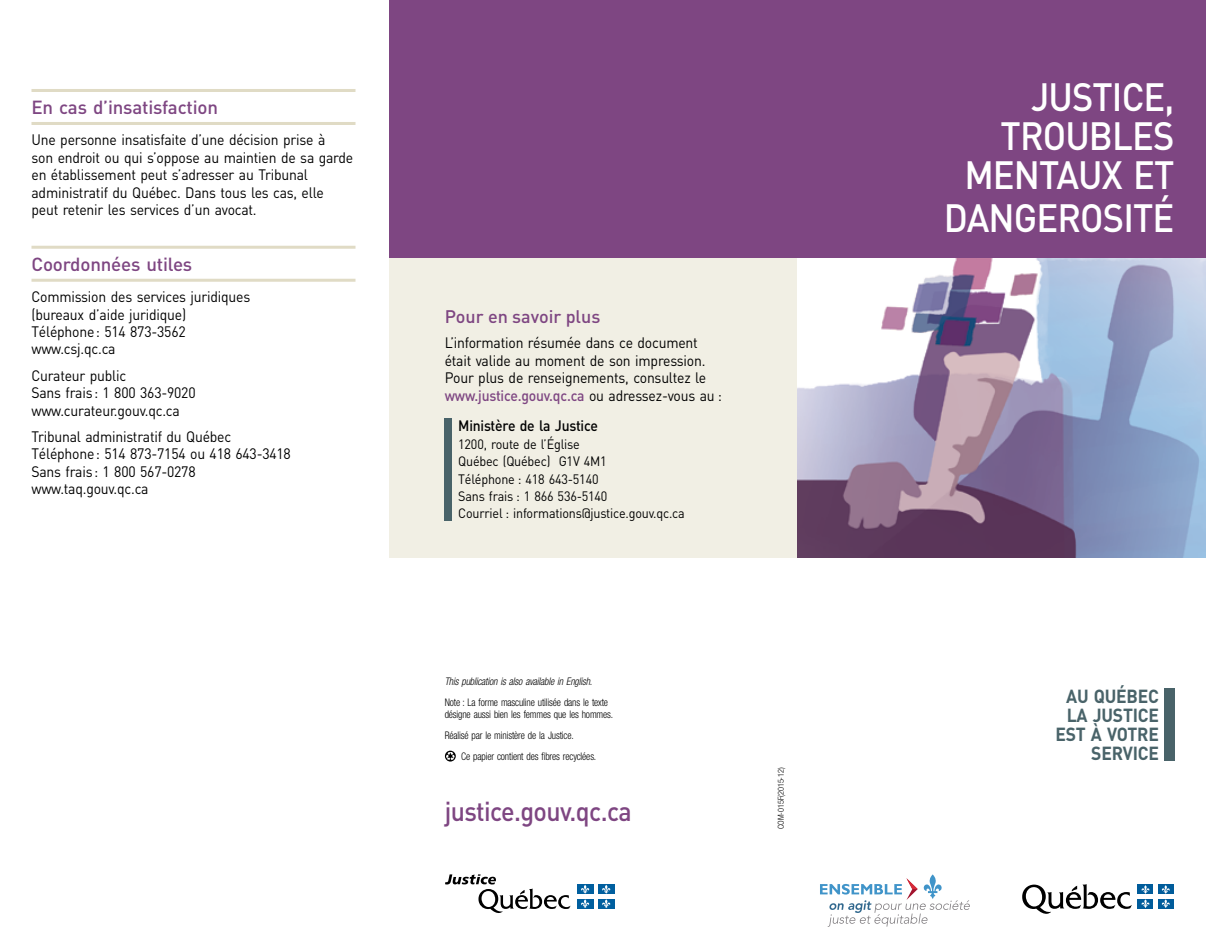
<style>
.page{position:relative;width:1206px;height:945px;background:#fff}
.page>*{position:absolute;margin:0;border:0;box-sizing:border-box;transform-origin:0 0}
.t1{font:500 39px/39px "DIN";letter-spacing:-.025em;color:#fff;text-align:right;scale:.93 1}
.t2{font:500 27px "DIN";letter-spacing:-.025em;color:#7e4682;scale:.93 1}
.t3{font:500 18.75px "DIN";letter-spacing:-.01em;color:#7e4682}
.t4{font:700 18.75px/18.9px "DIN";letter-spacing:-.015em;color:#496369;text-align:right;scale:.93 1}
.t5{font:500 18px "DIN";color:#7e4682}
.t6{font:15px/17.4px "DIN";letter-spacing:-.015em;color:#000;scale:.93 1}
.t7{font:500 15px "DIN";letter-spacing:-.015em;color:#000;scale:.93 1}
.t8{font:13.5px/17.4px "DIN";letter-spacing:-.015em;color:#000;scale:.93 1}
.t9{font:300 condensed 10.5px/12px "Helvetica Neue";letter-spacing:-.015em;color:#000;scale:.93 1}
.t10{font:italic 300 condensed 10.5px "Helvetica Neue";letter-spacing:-.015em;color:#000;scale:.93 1}
.t11{font:300 condensed 8.25px "Helvetica Neue";letter-spacing:-.01em;color:#000}
.s1{font-weight:500;color:#7e4682}
</style>
<div class="page">
<svg style="left:389px;top:0;width:1px;height:558px"></svg>
<img style="left:797px;top:257px;width:409px;height:301px">
<div style="left:390px;top:256px;width:407px;height:302px;background:#f1efe4"></div>
<div style="left:1164px;top:688px;width:10px;height:73px;background:#496369"></div>
<div style="left:444px;top:418px;width:8px;height:103px;background:#496369"></div>
<hr style="left:32px;top:279px;width:324px;height:3px;background:#e0dbc5">
<hr style="left:32px;top:246px;width:324px;height:3px;background:#e0dbc5">
<hr style="left:32px;top:122px;width:324px;height:3px;background:#e0dbc5">
<hr style="left:32px;top:89px;width:324px;height:3px;background:#e0dbc5">
<div style="left:390px;top:0;width:816px;height:257px;background:#7e4682"></div>
<svg style="left:445px;top:751px;width:11px;height:11px"></svg>
<svg style="left:1022px;top:884px;width:110px;height:30px"></svg>
<div style="left:1138px;top:885px;width:15px;height:9px;background:#005c9b"></div>
<div style="left:1158px;top:885px;width:16px;height:9px;background:#005c9b"></div>
<div style="left:1158px;top:899px;width:16px;height:9px;background:#005c9b"></div>
<div style="left:1138px;top:899px;width:15px;height:9px;background:#005c9b"></div>
<svg style="left:1162px;top:885px;width:8px;height:23px"></svg>
<svg style="left:1141px;top:885px;width:9px;height:23px"></svg>
<svg style="left:820px;top:874px;width:150px;height:53px"></svg>
<svg style="left:445px;top:874px;width:126px;height:39px"></svg>
<div style="left:577px;top:884px;width:16px;height:10px;background:#005f9f"></div>
<div style="left:598px;top:884px;width:16px;height:10px;background:#005f9f"></div>
<div style="left:577px;top:899px;width:16px;height:10px;background:#005f9f"></div>
<svg style="left:581px;top:885px;width:8px;height:23px"></svg>
<div style="left:598px;top:899px;width:16px;height:10px;background:#005f9f"></div>
<svg style="left:602px;top:885px;width:9px;height:23px"></svg>
<h2 class="t3" style="left:32px;top:96px;width:188px">En cas d’insatisfaction</h2>
<p class="t6" style="left:32px;top:131px;width:347px">Une personne insatisfaite d’une décision prise à<br>son endroit ou qui s’oppose au maintien de sa garde en établissement peut s’adresser au Tribunal administratif du Québec. Dans tous les cas, elle peut retenir les services d’un avocat.</p>
<h2 class="t3" style="left:32px;top:252px;width:162px">Coordonnées utiles</h2>
<p class="t6" style="left:32px;top:288px;width:237px">Commission des services juridiques (bureaux d’aide juridique)<br>Téléphone: 514 873-3562 www.csj.qc.ca</p>
<p class="t6" style="left:32px;top:366px;width:178px">Curateur public<br>Sans frais: 1 800 363-9020 www.curateur.gouv.qc.ca</p>
<p class="t6" style="left:31px;top:428px;width:280px">Tribunal administratif du Québec<br>Téléphone: 514 873-7154 ou 418 643-3418<br>Sans frais: 1 800 567-0278 www.taq.gouv.qc.ca</p>
<h2 class="t5" style="left:445px;top:305px;width:157px">Pour en savoir plus</h2>
<p class="t6" style="left:445px;top:334px;width:300px">L’information résumée dans ce document était valide au moment de son impression.<br>Pour plus de renseignements, consultez le <span class="s1">www.justice.gouv.qc.ca</span> ou adressez-vous au :</p>
<p class="t7" style="left:458px;top:416px;width:152px">Ministère de la Justice</p>
<p class="t8" style="left:458px;top:435px;width:245px">1200, route de l’Église<br>Québec (Québec) G1V 4M1<br>Téléphone : 418 643-5140<br>Sans frais : 1 866 536-5140<br>Courriel : informations@justice.gouv.qc.ca</p>
<p class="t10" style="left:445px;top:675px;width:160px">This publication is also available in English.</p>
<p class="t9" style="left:445px;top:696px;width:183px">Note : La forme masculine utilisée dans le texte désigne aussi bien les femmes que les hommes.</p>
<p class="t9" style="left:461px;top:725px;width:147px;line-height:21px;text-indent:-17px">Réalisé par le ministère de la Justice.<br>Ce papier contient des fibres recyclées.</p>
<h2 class="t2" style="left:445px;top:794px;width:203px">justice.gouv.qc.ca</h2>
<p class="t11" style="left:776px;top:829px;width:63px;rotate:-90deg">COM-015F(2015-12)</p>
<h1 class="t1" style="left:964px;top:76px;width:227px">JUSTICE,<br>TROUBLES<br>MENTAUX ET</h1>
<h1 class="t1" style="left:944px;top:197px;width:249px">DANGEROSITÉ</h1>
<p class="t4" style="left:1055px;top:686px;width:113px">AU QUÉBEC<br>LA JUSTICE<br>EST À VOTRE<br>SERVICE</p>
</div>
